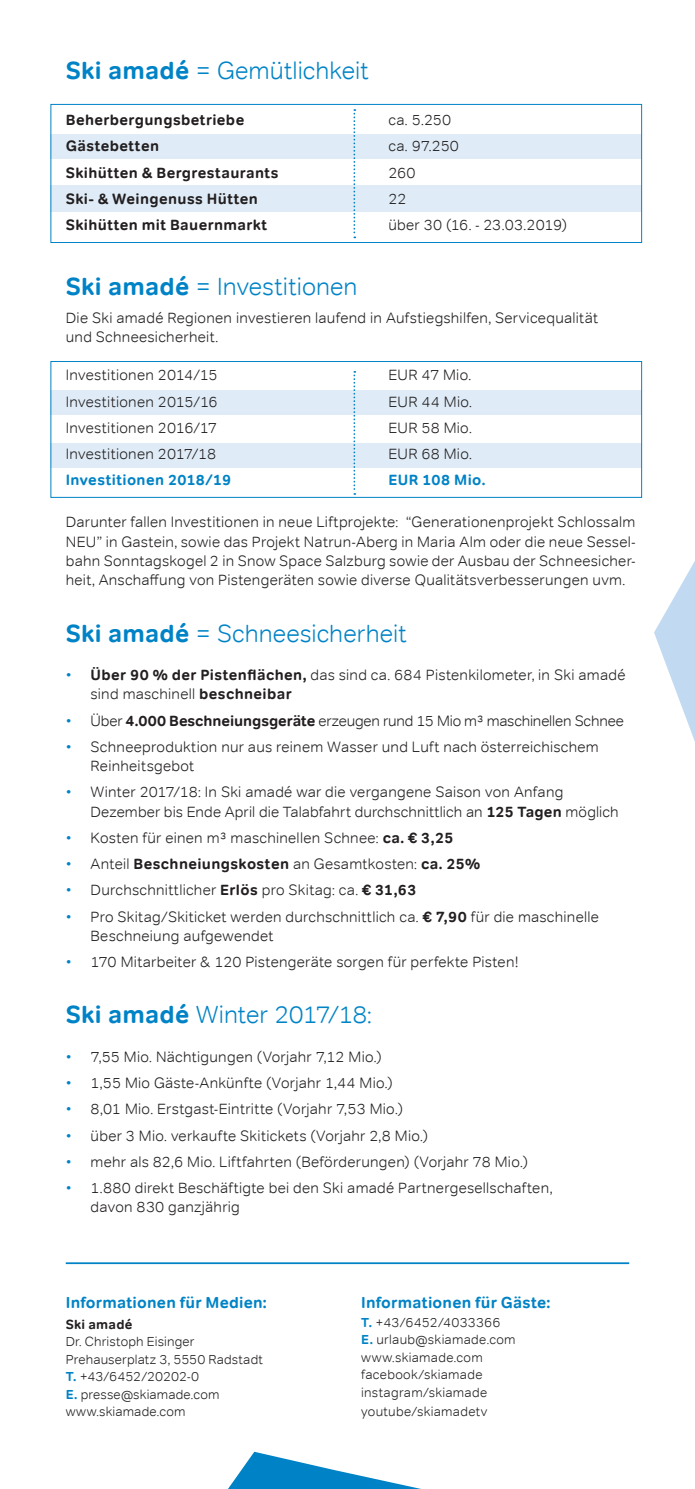
<style>
.page{position:relative;width:695px;height:1489px;background:#fff}
.page>*{position:absolute;margin:0;border:0;box-sizing:border-box;transform-origin:0 0}
.t1{font:300 24.5px "Tondo";letter-spacing:.005em;color:#0083c6}
.t2{font:700 15.75px "Tondo";letter-spacing:.015em;color:#0083c6}
.t3{font:300 14.88px/19.2px "Tondo";letter-spacing:.02em;color:#231f20}
.t4{font:700 14.88px "Tondo";letter-spacing:.025em;color:#231f20}
.t5{font:300 14.88px "Tondo";letter-spacing:-.01em;color:#231f20}
.t6{font:700 14.88px "Tondo";letter-spacing:.025em;color:#0083c6}
.t7{font:300 13.12px/17.5px "Tondo";letter-spacing:.015em;color:#231f20}
.t8{font:700 13.12px "Tondo";letter-spacing:.02em;color:#231f20}
.s1{font-weight:700}
.s2{color:#0083c6}
.s3{font-weight:300;color:#0083c6}
.s4{font-weight:300}
.s5{font-weight:700;color:#0083c6}
</style>
<div class="page">
<svg style="left:654px;top:563px;width:40px;height:176px"></svg>
<svg style="left:228px;top:1451px;width:189px;height:37px"></svg>
<div style="left:50px;top:134px;width:591px;height:25px;background:#dfecf7"></div>
<div style="left:50px;top:185px;width:591px;height:27px;background:#dfecf7"></div>
<div style="left:50px;top:390px;width:591px;height:25px;background:#dfecf7"></div>
<div style="left:50px;top:443px;width:591px;height:25px;background:#dfecf7"></div>
<div style="left:50px;top:104px;width:592px;height:139px;border:1px solid #0083c6"></div>
<div style="left:50px;top:361px;width:592px;height:137px;border:1px solid #0083c6"></div>
<svg style="left:353px;top:109px;width:2px;height:129px"></svg>
<svg style="left:353px;top:371px;width:2px;height:124px"></svg>
<hr style="left:66px;top:1262px;width:563px;height:1px;background:#0083c6">
<h1 class="t1" style="left:66px;top:56px;width:304px"><span class="s1">Ski amadé</span> = Gemütlichkeit</h1>
<p class="t4" style="left:66px;top:111px;width:180px">Beherbergungsbetriebe</p>
<p class="t3" style="left:388px;top:110px;width:64px">ca. 5.250</p>
<p class="t4" style="left:66px;top:137px;width:95px">Gästebetten</p>
<p class="t3" style="left:388px;top:136px;width:72px">ca. 97.250</p>
<p class="t4" style="left:66px;top:163px;width:214px">Skihütten &amp; Bergrestaurants</p>
<p class="t3" style="left:388px;top:163px;width:29px">260</p>
<p class="t4" style="left:66px;top:189px;width:194px">Ski- &amp; Weingenuss Hütten</p>
<p class="t3" style="left:388px;top:189px;width:20px">22</p>
<p class="t4" style="left:66px;top:216px;width:203px">Skihütten mit Bauernmarkt</p>
<p class="t3" style="left:388px;top:215px;width:180px">über 30 (16. - 23.03.2019)</p>
<h1 class="t1" style="left:66px;top:271px;width:293px"><span class="s1">Ski amadé</span> = Investitionen</h1>
<p class="t3" style="left:66px;top:308px;width:533px">Die Ski amadé Regionen investieren laufend in Aufstiegshilfen, Servicequalität und Schneesicherheit.</p>
<p class="t3" style="left:66px;top:365px;width:153px">Investitionen 2014/15</p>
<p class="t3" style="left:388px;top:365px;width:84px">EUR 47 Mio.</p>
<p class="t3" style="left:66px;top:392px;width:153px">Investitionen 2015/16</p>
<p class="t3" style="left:388px;top:392px;width:85px">EUR 44 Mio.</p>
<p class="t3" style="left:66px;top:418px;width:153px">Investitionen 2016/17</p>
<p class="t3" style="left:388px;top:418px;width:85px">EUR 58 Mio.</p>
<p class="t3" style="left:66px;top:444px;width:152px">Investitionen 2017/18</p>
<p class="t3" style="left:388px;top:444px;width:85px">EUR 68 Mio.</p>
<p class="t6" style="left:66px;top:471px;width:167px">Investitionen 2018/19</p>
<p class="t6" style="left:388px;top:471px;width:98px">EUR 108 Mio.</p>
<p class="t3" style="left:66px;top:512px;width:571px;text-align:justify">Darunter fallen Investitionen in neue Liftprojekte: “Generationenprojekt Schlossalm NEU” in Gastein, sowie das Projekt Natrun-Aberg in Maria Alm oder die neue Sessel&shy;bahn Sonntagskogel 2 in Snow Space Salzburg sowie der Ausbau der Schneesicher&shy;heit, Anschaffung von Pistengeräten sowie diverse Qualitätsverbesserungen uvm.</p>
<h1 class="t1" style="left:66px;top:618px;width:342px"><span class="s1">Ski amadé</span> = Schneesicherheit</h1>
<p class="t3" style="left:91px;top:665px;width:536px;text-indent:-25px"><span class="s2">•</span> <span class="s1">Über 90 % der Pistenflächen,</span> das sind ca. 684 Pistenkilometer, in Ski amadé sind maschinell <span class="s1">beschneibar</span></p>
<p class="t5" style="left:66px;top:711px;width:559px"><span class="s2">•</span> Über <span class="s1">4.000 Beschneiungsgeräte</span> erzeugen rund 15 Mio m³ maschinellen Schnee</p>
<p class="t3" style="left:91px;top:737px;width:509px;text-indent:-25px"><span class="s2">•</span> Schneeproduktion nur aus reinem Wasser und Luft nach österreichischem<br>Reinheitsgebot</p>
<p class="t3" style="left:91px;top:782px;width:529px;text-indent:-25px"><span class="s2">•</span> Winter 2017/18: In Ski amadé war die vergangene Saison von Anfang<br>Dezember bis Ende April die Talabfahrt durchschnittlich an <span class="s1">125 Tagen</span> möglich</p>
<p class="t3" style="left:66px;top:828px;width:389px"><span class="s2">•</span> Kosten für einen m³ maschinellen Schnee: <span class="s1">ca. € 3,25</span></p>
<p class="t4" style="left:66px;top:854px;width:416px"><span class="s3">•</span> <span class="s4">Anteil</span> Beschneiungskosten <span class="s4">an Gesamtkosten:</span> ca. 25%</p>
<p class="t3" style="left:66px;top:880px;width:352px"><span class="s2">•</span> Durchschnittlicher <span class="s1">Erlös</span> pro Skitag: ca. <span class="s1">€ 31,63</span></p>
<p class="t3" style="left:91px;top:906px;width:510px;text-indent:-25px"><span class="s2">•</span> Pro Skitag/Skiticket werden durchschnittlich ca. <span class="s1">€ 7,90</span> für die maschinelle<br>Beschneiung aufgewendet</p>
<p class="t3" style="left:66px;top:952px;width:454px"><span class="s2">•</span> 170 Mitarbeiter &amp; 120 Pistengeräte sorgen für perfekte Pisten!</p>
<h1 class="t1" style="left:66px;top:999px;width:307px"><span class="s1">Ski amadé</span> Winter 2017/18:</h1>
<p class="t3" style="left:66px;top:1046px;width:317px"><span class="s2">•</span> 7,55 Mio. Nächtigungen (Vorjahr 7,12 Mio.)</p>
<p class="t3" style="left:66px;top:1073px;width:328px"><span class="s2">•</span> 1,55 Mio Gäste-Ankünfte (Vorjahr 1,44 Mio.)</p>
<p class="t3" style="left:66px;top:1099px;width:338px"><span class="s2">•</span> 8,01 Mio. Erstgast-Eintritte (Vorjahr 7,53 Mio.)</p>
<p class="t3" style="left:66px;top:1125px;width:364px"><span class="s2">•</span> über 3 Mio. verkaufte Skitickets (Vorjahr 2,8 Mio.)</p>
<p class="t3" style="left:66px;top:1151px;width:463px"><span class="s2">•</span> mehr als 82,6 Mio. Liftfahrten (Beförderungen) (Vorjahr 78 Mio.)</p>
<p class="t3" style="left:91px;top:1178px;width:463px;text-indent:-25px"><span class="s2">•</span> 1.880 direkt Beschäftigte bei den Ski amadé Partnergesellschaften, davon 830 ganzjährig</p>
<p class="t2" style="left:66px;top:1292px;width:202px">Informationen für Medien:</p>
<p class="t8" style="left:66px;top:1315px;width:68px">Ski amadé</p>
<p class="t7" style="left:66px;top:1332px;width:199px">Dr. Christoph Eisinger<br>Prehauserplatz 3, 5550 Radstadt<br><span class="s5">T.</span> +43/6452/20202-0<br><span class="s5">E.</span> presse@skiamade.com www.skiamade.com</p>
<p class="t2" style="left:361px;top:1292px;width:191px">Informationen für Gäste:</p>
<p class="t7" style="left:361px;top:1313px;width:156px"><span class="s5">T.</span> +43/6452/4033366<br><span class="s5">E.</span> urlaub@skiamade.com www.skiamade.com facebook/skiamade instagram/skiamade</p>
<p class="t7" style="left:361px;top:1402px;width:128px">youtube/skiamadetv</p>
</div>
